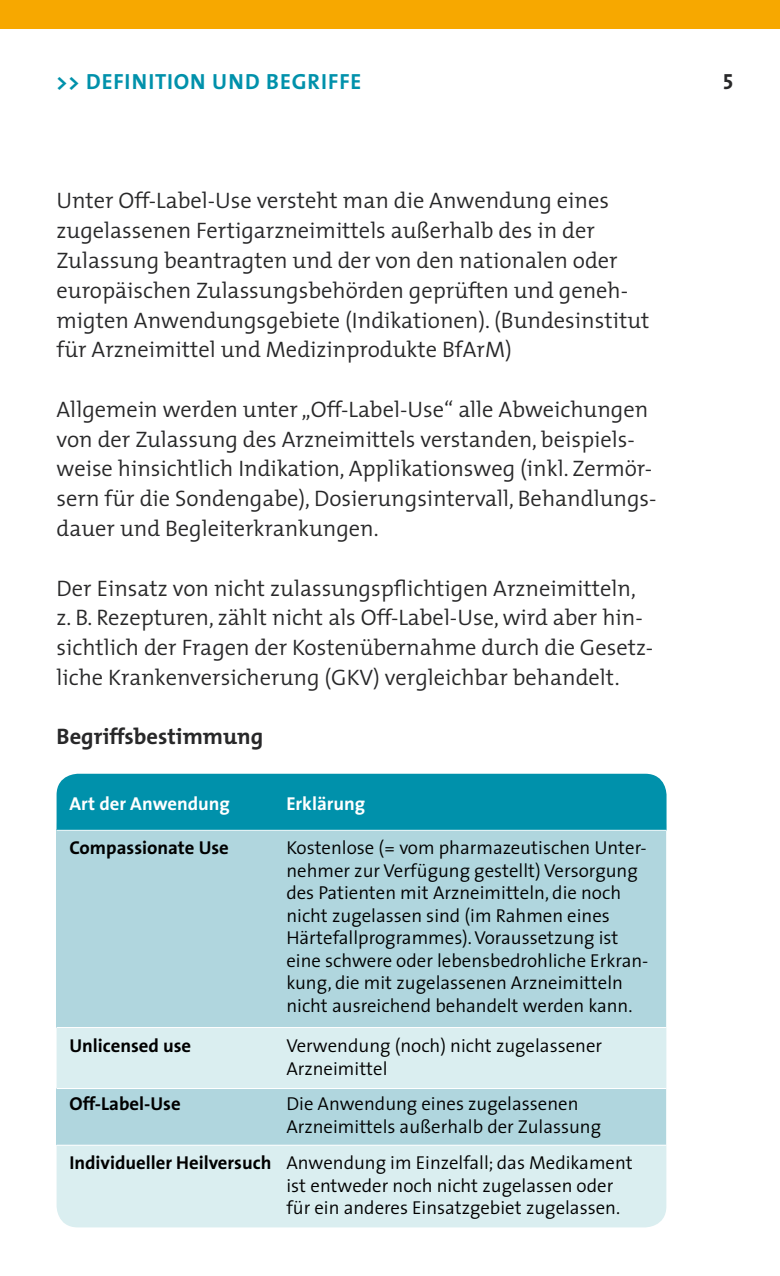
<style>
.page{position:relative;width:780px;height:1276px;background:#fff}
.page>*{position:absolute;margin:0;border:0;box-sizing:border-box;transform-origin:0 0}
.t1{font:300 22.5px/29.8px "The Mix";color:#282829}
.t2{font:700 22.5px "The Mix";color:#282829}
.t3{font:22px "The Sans Bold Caps";letter-spacing:.04em;color:#0091ab}
.t4{font:22px "The Sans Bold Caps";color:#282829}
.t5{font:300 18.75px/22.5px "The Sans";color:#000}
.t6{font:700 18.75px "The Sans";color:#000}
.t7{font:700 18.75px "The Sans";color:#fff}
.s1{font-family:"The Sans";font-weight:700}
.s2{font-weight:700}
</style>
<div class="page">
<div style="left:57px;top:805px;width:609px;height:422px;background:#daeef0;border-radius:21px"></div>
<div style="left:57px;top:1088px;width:609px;height:57px;background:#b0d6de"></div>
<div style="left:57px;top:829px;width:609px;height:198px;background:#b0d6de"></div>
<div style="left:57px;top:774px;width:609px;height:56px;background:#0091ab"></div>
<hr style="left:57px;top:830px;width:609px;height:1px;background:#fff">
<hr style="left:57px;top:1027px;width:609px;height:1px;background:#fff">
<hr style="left:57px;top:1088px;width:609px;height:1px;background:#fff">
<hr style="left:57px;top:1144px;width:609px;height:1px;background:#fff">
<div style="left:0;top:0;width:780px;height:28px;background:#f7a800"></div>
<p class="t3" style="left:57px;top:63px;width:81px"><span class="s1">&gt;&gt;</span> DEFINITION</p>
<p class="t3" style="left:212px;top:63px;width:17px">UND</p>
<p class="t3" style="left:266px;top:63px;width:25px">BEGRI</p>
<p class="t3" style="left:328px;top:63px;width:32px">FFE</p>
<p class="t4" style="left:723px;top:63px;width:12px">5</p>
<p class="t1" style="left:57px;top:185px;width:594px">Unter Off-Label-Use versteht man die Anwendung eines zugelassenen Fertigarzneimittels außerhalb des in der Zulassung beantragten und der von den nationalen oder europäischen Zulassungsbehörden geprüften und geneh&shy;migten Anwendungsgebiete (Indikationen). (Bundesinstitut für Arzneimittel und Medizinprodukte BfArM)</p>
<p class="t1" style="left:57px;top:394px;width:601px">Allgemein werden unter „Off-Label-Use“ alle Abweichungen von der Zulassung des Arzneimittels verstanden, beispiels&shy;weise hinsichtlich Indikation, Applikationsweg (inkl. Zermör&shy;sern für die Sondengabe), Dosierungsintervall, Behandlungs&shy;dauer und Begleiterkrankungen.</p>
<p class="t1" style="left:57px;top:572px;width:598px">Der Einsatz von nicht zulassungspflichtigen Arzneimitteln, z. B. Rezepturen, zählt nicht als Off-Label-Use, wird aber hin&shy;sichtlich der Fragen der Kostenübernahme durch die Gesetz&shy;liche Krankenversicherung (GKV) vergleichbar behandelt.</p>
<p class="t2" style="left:57px;top:718px;width:208px">Begriffsbestimmung</p>
<p class="t7" style="left:69px;top:788px;width:162px">Art der Anwendung</p>
<p class="t7" style="left:286px;top:788px;width:80px">Erklärung</p>
<p class="t6" style="left:69px;top:832px;width:161px">Compassionate Use</p>
<p class="t5" style="left:286px;top:836px;width:363px">Kostenlose (= vom pharmazeutischen Unter&shy;nehmer zur Verfügung gestellt) Versorgung des Patienten mit Arzneimitteln, die noch nicht zugelassen sind (im Rahmen eines Härtefallprogrammes). Voraussetzung ist eine schwere oder lebensbedrohliche Erkran&shy;kung, die mit zugelassenen Arzneimitteln nicht ausreichend behandelt werden kann.</p>
<p class="t6" style="left:69px;top:1030px;width:123px">Unlicensed use</p>
<p class="t5" style="left:286px;top:1034px;width:317px">Verwendung (noch) nicht zugelassener<br>Arzneimittel</p>
<p class="t6" style="left:69px;top:1087px;width:113px">Off-Label-Use</p>
<p class="t5" style="left:286px;top:1092px;width:316px">Die Anwendung eines zugelassenen<br>Arzneimittels außerhalb der Zulassung</p>
<p class="t5" style="left:286px;top:1151px;width:348px;text-indent:-217px"><span class="s2">Individueller Heilversuch</span> Anwendung im Einzelfall; das Medikament ist entweder noch nicht zugelassen oder für ein anderes Einsatzgebiet zugelassen.</p>
</div>
